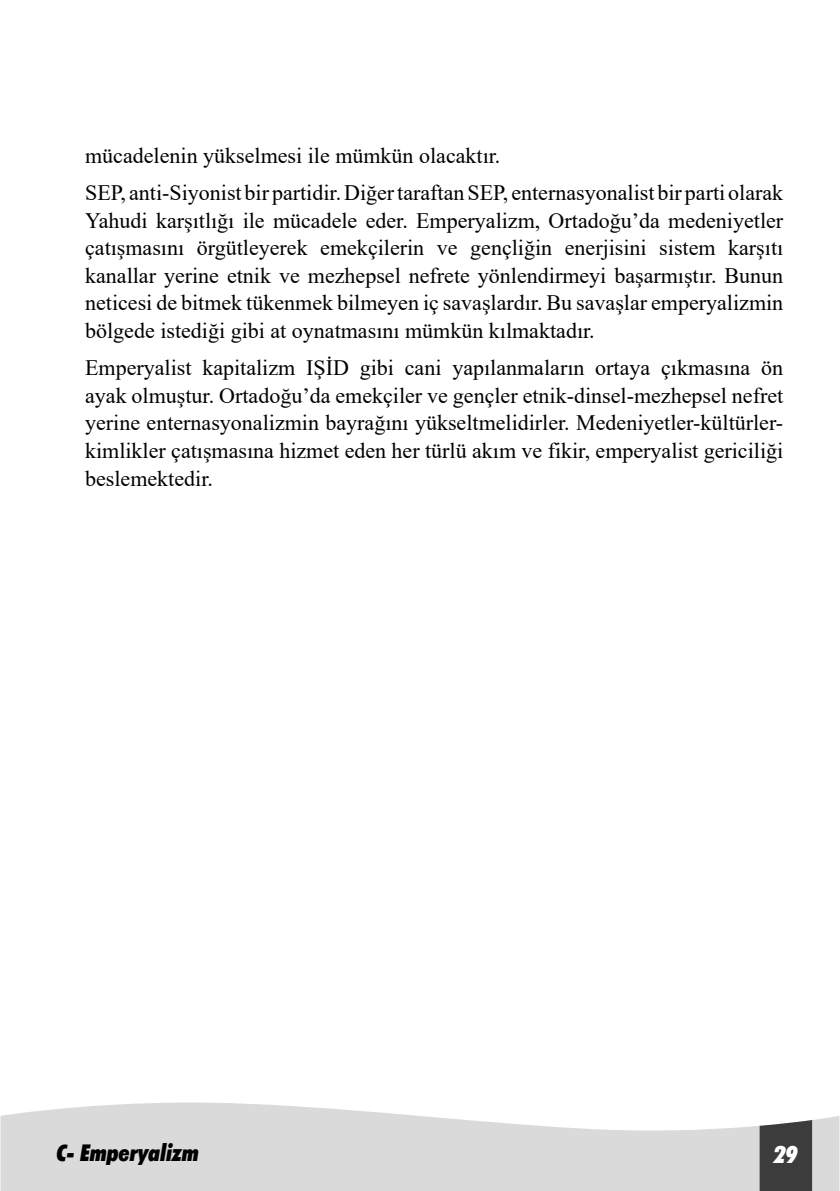
<style>
.page{position:relative;width:840px;height:1191px;background:#fff}
.page>*{position:absolute;margin:0;border:0;box-sizing:border-box;transform-origin:0 0}
.t1{font:italic 900 condensed 24px "Futura BT";color:#fff}
.t2{font:italic 900 condensed 23px "Futura BT";color:#000}
.Cevap{font:22px/27.6px "Times New Roman";color:#000;text-align:justify}
</style>
<div class="page">
<svg style="left:0;top:1102px;width:839px;height:89px;fill:#dadada"></svg>
<div style="left:759px;top:1120px;width:52px;height:71px;background:#3c3c3c"></div>
<p class="Cevap" style="left:85px;top:141px;width:416px">mücadelenin yükselmesi ile mümkün olacaktır.</p>
<p class="Cevap" style="left:85px;top:178px;width:699px">SEP, anti-Siyonist bir partidir. Diğer taraftan SEP, enternasyonalist bir parti olarak Yahudi karşıtlığı ile mücadele eder. Emperyalizm, Ortadoğu’da medeniyetler çatışmasını örgütleyerek emekçilerin ve gençliğin enerjisini sistem karşıtı kanallar yerine etnik ve mezhepsel nefrete yönlendirmeyi başarmıştır. Bunun neticesi de bitmek tükenmek bilmeyen iç savaşlardır. Bu savaşlar emperyalizmin bölgede istediği gibi at oynatmasını mümkün kılmaktadır.</p>
<p class="Cevap" style="left:85px;top:353px;width:699px">Emperyalist kapitalizm IŞİD gibi cani yapılanmaların ortaya çıkmasına ön ayak olmuştur. Ortadoğu’da emekçiler ve gençler etnik-dinsel-mezhepsel nefret yerine enternasyonalizmin bayrağını yükseltmelidirler. Medeniyetler-kültürler&shy;kimlikler çatışmasına hizmet eden her türlü akım ve fikir, emperyalist gericiliği beslemektedir.</p>
<p class="t2" style="left:57px;top:1138px;width:144px">C- Emperyalizm</p>
<p class="t1" style="left:773px;top:1140px;width:25px">29</p>
</div>
